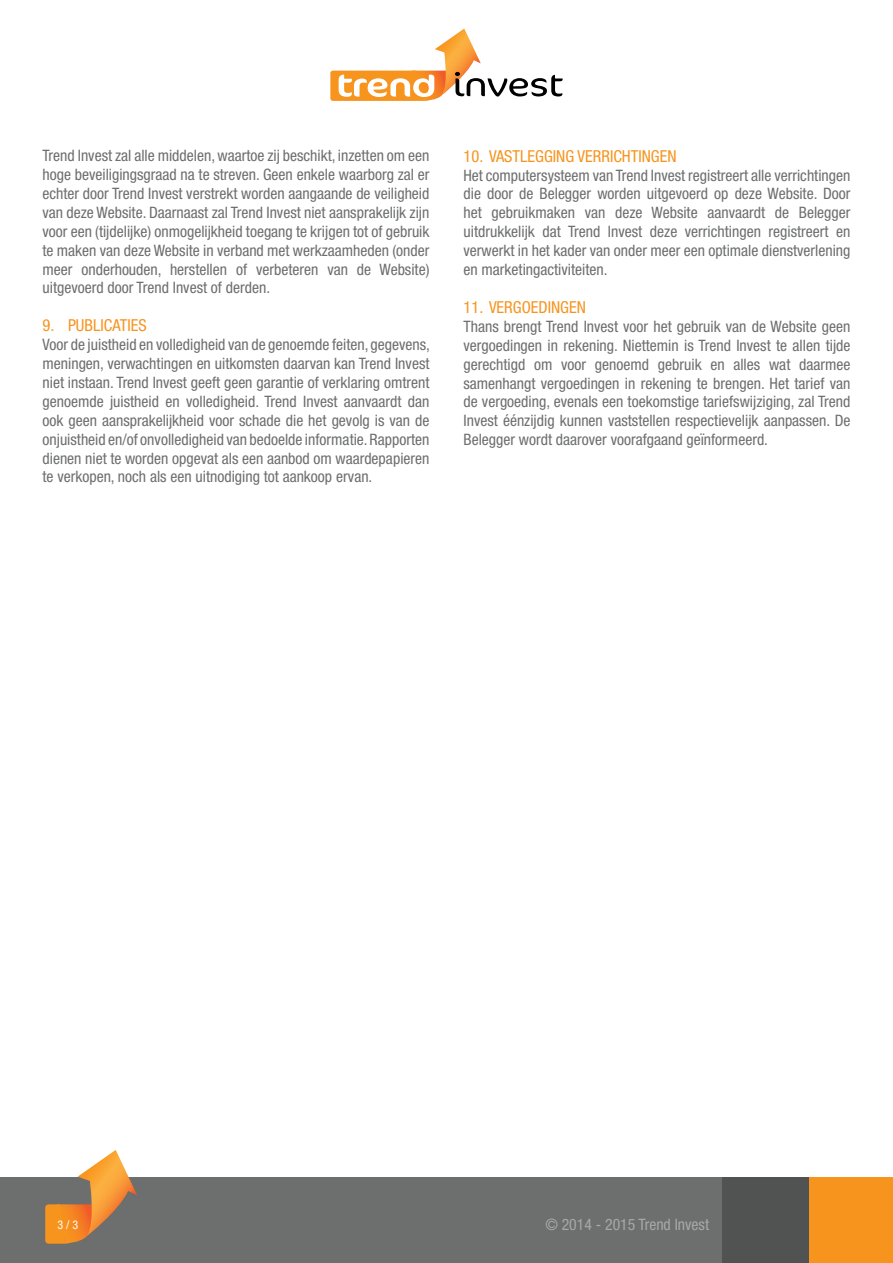
<style>
.page{position:relative;width:893px;height:1263px;background:#fff}
.page>*{position:absolute;margin:0;border:0;box-sizing:border-box;transform-origin:0 0}
.t1{font:condensed 16.5px "Helvetica Neue LT Std";color:#f7941e}
.t2{font:condensed 15.75px/18.9px "Helvetica Neue LT Std";color:#6d6e6e;text-align:justify}
.t3{font:condensed 15.75px "Helvetica Neue LT Std";color:#aaa8a7}
.t4{font:condensed 12px "Helvetica Neue LT Std";color:#fff}
</style>
<div class="page">
<div style="left:1px;top:1177px;width:892px;height:86px;background:#f7941e"></div>
<div style="left:0;top:1177px;width:809px;height:86px;background:#515252"></div>
<div style="left:0;top:1177px;width:722px;height:86px;background:#6d6e6e"></div>
<svg style="left:45px;top:1150px;width:92px;height:94px"></svg>
<svg style="left:330px;top:29px;width:233px;height:72px"></svg>
<p class="t2" style="left:43px;top:146px;width:388px">Trend Invest zal alle middelen, waartoe zij beschikt, inzetten om een hoge beveiligingsgraad na te streven. Geen enkele waarborg zal er echter door Trend Invest verstrekt worden aangaande de veiligheid van deze Website. Daarnaast zal Trend Invest niet aansprakelijk zijn voor een (tijdelijke) onmogelijkheid toegang te krijgen tot of gebruik te maken van deze Website in verband met werkzaamheden (onder meer onderhouden, herstellen of verbeteren van de Website) uitgevoerd door Trend Invest of derden.</p>
<p class="t1" style="left:43px;top:316px;width:106px">9. PUBLICATIES</p>
<p class="t2" style="left:43px;top:335px;width:389px">Voor de juistheid en volledigheid van de genoemde feiten, gegevens, meningen, verwachtingen en uitkomsten daarvan kan Trend Invest niet instaan. Trend Invest geeft geen garantie of verklaring omtrent genoemde juistheid en volledigheid. Trend Invest aanvaardt dan ook geen aansprakelijkheid voor schade die het gevolg is van de onjuistheid en/of onvolledigheid van bedoelde informatie. Rapporten dienen niet te worden opgevat als een aanbod om waardepapieren te verkopen, noch als een uitnodiging tot aankoop ervan.</p>
<p class="t1" style="left:463px;top:146px;width:215px">10. VASTLEGGING VERRICHTINGEN</p>
<p class="t2" style="left:463px;top:165px;width:388px">Het computersysteem van Trend Invest registreert alle verrichtingen die door de Belegger worden uitgevoerd op deze Website. Door het gebruikmaken van deze Website aanvaardt de Belegger uitdrukkelijk dat Trend Invest deze verrichtingen registreert en verwerkt in het kader van onder meer een optimale dienstverlening en marketingactiviteiten.</p>
<p class="t1" style="left:463px;top:297px;width:124px">11. VERGOEDINGEN</p>
<p class="t2" style="left:463px;top:317px;width:388px">Thans brengt Trend Invest voor het gebruik van de Website geen vergoedingen in rekening. Niettemin is Trend Invest te allen tijde gerechtigd om voor genoemd gebruik en alles wat daarmee samenhangt vergoedingen in rekening te brengen. Het tarief van de vergoeding, evenals een toekomstige tariefswijziging, zal Trend Invest éénzijdig kunnen vaststellen respectievelijk aanpassen. De Belegger wordt daarover voorafgaand geïnformeerd.</p>
<p class="t4" style="left:58px;top:1217px;width:22px">3 / 3</p>
<p class="t3" style="left:545px;top:1215px;width:165px">© 2014 - 2015 Trend Invest</p>
</div>
